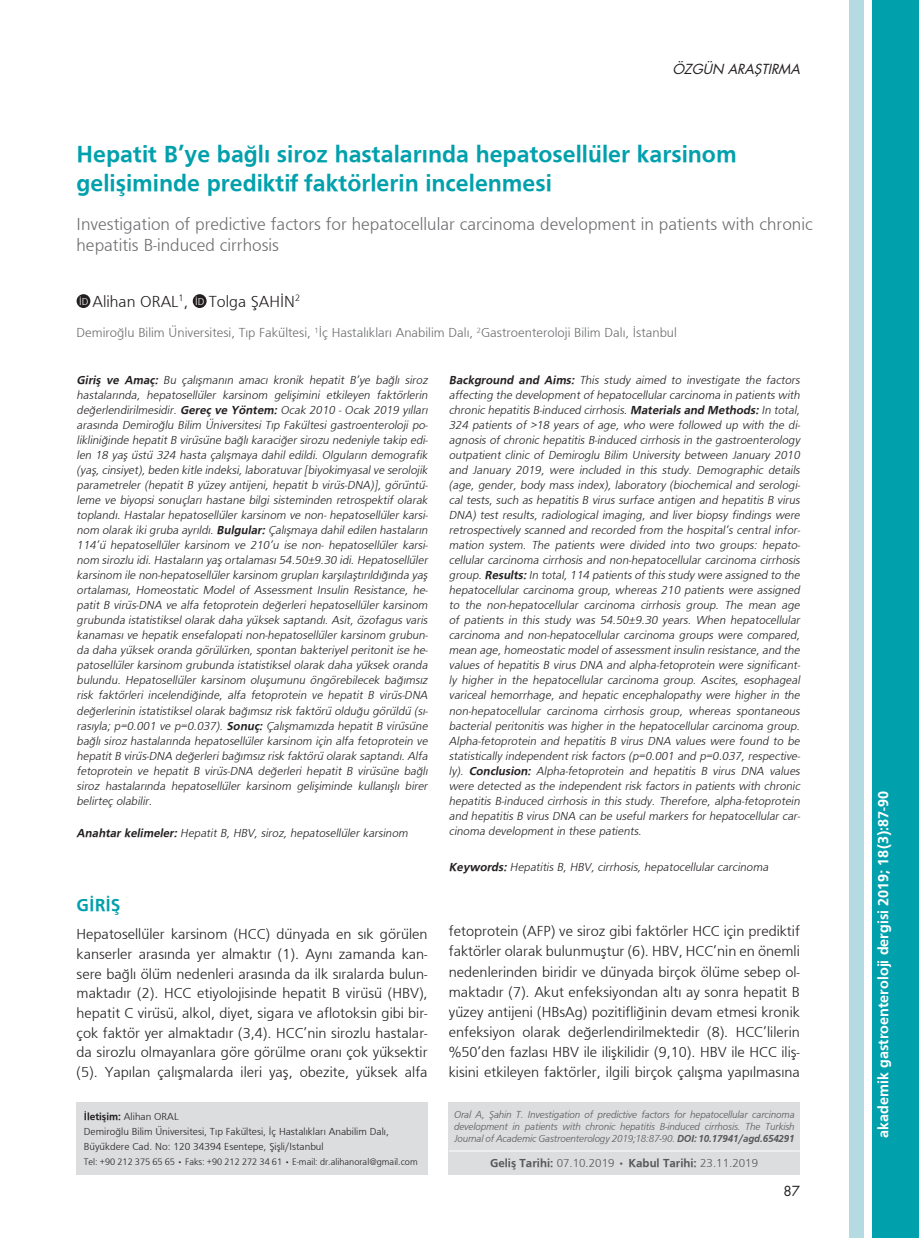
<style>
.page{position:relative;width:919px;height:1238px;background:#fff}
.page>*{position:absolute;margin:0;border:0;box-sizing:border-box;transform-origin:0 0}
.t1{font:700 24px/28.8px "Fruga Sans";color:#00a0ac}
.t2{font:300 18px/21.6px "Fruga Sans";color:#6c6d70}
.t3{font:700 18px "Fruga Sans";color:#00a0ac}
.t4{font:300 16.5px "Fruga Sans";color:#231f20}
.t5{font:300 15px/20.1px "Fruga Sans";color:#231f20;text-align:justify}
.t6{font:700 15px "Fruga Sans";color:#fff}
.t7{font:300 13.5px "Fruga Sans";color:#6c6d70}
.t8{font:italic 13.5px "Futura OTF";color:#231f20}
.t9{font:13.5px "Futura OTF";color:#231f20}
.t10{font:italic 300 12px/15px "Fruga Sans";color:#231f20;text-align:justify}
.t11{font:700 12px "Fruga Sans";color:#57585a}
.t12{font:italic 300 10.5px/12px "Fruga Sans";letter-spacing:-.01em;color:#57585a;text-align:justify;scale:.96 1}
.t13{font:300 10.5px/15px "Fruga Sans";color:#231f20}
.t14{font:300 9.75px "Fruga Sans";color:#231f20}
.s1{font-size:10.35px;color:#fff}
.s2{font-weight:700}
.s3{font-weight:300}
</style>
<div class="page">
<div style="left:872px;top:0;width:46px;height:1237px;background:#00a0ac"></div>
<div style="left:848px;top:0;width:15px;height:1237px;background:#b4dbe1"></div>
<div style="left:77px;top:1101px;width:350px;height:73px;background:#dcdddf"></div>
<div style="left:77px;top:294px;width:13px;height:14px;background:#231f20;border-radius:50%"></div>
<div style="left:193px;top:294px;width:13px;height:14px;background:#231f20;border-radius:50%"></div>
<div style="left:449px;top:1101px;width:350px;height:73px;background:#dcdddf"></div>
<hr style="left:449px;top:1150px;width:350px;height:1px;background:#fff">
<p class="t8" style="left:672px;top:60px;width:129px">ÖZGÜN ARAŞTIRMA</p>
<h1 class="t1" style="left:77px;top:140px;width:661px">Hepatit B’ye bağlı siroz hastalarında hepatosellüler karsinom gelişiminde prediktif faktörlerin incelenmesi</h1>
<h2 class="t2" style="left:77px;top:213px;width:737px">Investigation of predictive factors for hepatocellular carcinoma development in patients with chronic hepatitis B-induced cirrhosis</h2>
<h3 class="t4" style="left:79px;top:291px;width:222px"><span class="s1">İD</span> Alihan ORAL<sup>1</sup>, <span class="s1">İD</span> Tolga ŞAHİN<sup>2</sup></h3>
<p class="t7" style="left:77px;top:325px;width:601px">Demiroğlu Bilim Üniversitesi, Tıp Fakültesi, <sup>1</sup>İç Hastalıkları Anabilim Dalı, <sup>2</sup>Gastroenteroloji Bilim Dalı, İstanbul</p>
<p class="t10" style="left:77px;top:372px;width:355px"><span class="s2">Giriş ve Amaç:</span> Bu çalışmanın amacı kronik hepatit B’ye bağlı siroz hastalarında, hepatosellüler karsinom gelişimini etkileyen faktörlerin değerlendirilmesidir. <span class="s2">Gereç ve Yöntem:</span> Ocak 2010 - Ocak 2019 yılları arasında Demiroğlu Bilim Üniversitesi Tıp Fakültesi gastroenteroloji po&shy;likliniğinde hepatit B virüsüne bağlı karaciğer sirozu nedeniyle takip edi&shy;len 18 yaş üstü 324 hasta çalışmaya dahil edildi. Olguların demografik (yaş,cinsiyet),beden kitle indeksi,laboratuvar[biyokimyasalve serolojik parametreler (hepatit B yüzey antijeni, hepatit b virüs-DNA)], görüntü&shy;leme ve biyopsi sonuçları hastane bilgi sisteminden retrospektif olarak toplandı. Hastalar hepatosellüler karsinom ve non- hepatosellüler karsi&shy;nom olarak ikigruba ayrıldı.<span class="s2">Bulgular:</span>Çalışmaya dahiledilen hastaların 114’ü hepatosellüler karsinom ve 210’u ise non- hepatosellüler karsi&shy;nom sirozlu idi.Hastaların yaş ortalaması54.50±9.30 idi.Hepatosellüler karsinom ile non-hepatosellülerkarsinom gruplarıkarşılaştırıldığında yaş ortalaması, Homeostatic Model of Assessment Insulin Resistance, he&shy;patit B virüs-DNA ve alfa fetoprotein değerleri hepatosellüler karsinom grubunda istatistiksel olarak daha yüksek saptandı. Asit, özofagus varis kanaması ve hepatik ensefalopati non-hepatosellüler karsinom grubun&shy;da daha yüksek oranda görülürken, spontan bakteriyel peritonit ise he&shy;patosellüler karsinom grubunda istatistiksel olarak daha yüksek oranda bulundu. Hepatosellüler karsinom oluşumunu öngörebilecek bağımsız risk faktörleri incelendiğinde, alfa fetoprotein ve hepatit B virüs-DNA değerlerinin istatistiksel olarak bağımsız risk faktörü olduğu görüldü (sı&shy;rasıyla; p=0.001 ve p=0.037). <span class="s2">Sonuç:</span> Çalışmamızda hepatit B virüsüne bağlı siroz hastalarında hepatosellüler karsinom için alfa fetoprotein ve hepatitB virüs-DNA değerleribağımsız risk faktörü olarak saptandı.Alfa fetoprotein ve hepatit B virüs-DNA değerleri hepatit B virüsüne bağlı siroz hastalarında hepatosellüler karsinom gelişiminde kullanışlı birer belirteç olabilir.</p>
<p class="t10" style="left:77px;top:824px;width:335px"><span class="s2">Anahtar kelimeler:</span> Hepatit B, HBV, siroz, hepatosellüler karsinom</p>
<h2 class="t3" style="left:77px;top:894px;width:46px">GİRİŞ</h2>
<p class="t5" style="left:77px;top:924px;width:352px;line-height:19.6px">Hepatosellüler karsinom (HCC) dünyada en sık görülen kanserler arasında yer almaktır (1). Aynı zamanda kan&shy;sere bağlı ölüm nedenleri arasında da ilk sıralarda bulun&shy;maktadır (2). HCC etiyolojisinde hepatit B virüsü (HBV), hepatit C virüsü, alkol, diyet, sigara ve aflotoksin gibi bir&shy;çok faktör yer almaktadır (3,4). HCC’nin sirozlu hastalar&shy;da sirozlu olmayanlara göre görülme oranı çok yüksektir (5). Yapılan çalışmalarda ileri yaş, obezite, yüksek alfa</p>
<p class="t13" style="left:84px;top:1108px;width:306px"><span class="s2">İletişim:</span> Alihan ORAL<br>Demiroğlu Bilim Üniversitesi, Tıp Fakültesi, İç Hastalıkları Anabilim Dalı,<br>Büyükdere Cad. No: 120 34394 Esentepe, Şişli/Istanbul</p>
<p class="t14" style="left:84px;top:1155px;width:335px">Tel: +90 212 375 65 65 • Faks: +90 212 272 34 61 • E-mail: dr.alihanoral@gmail.com</p>
<p class="t10" style="left:449px;top:372px;width:355px"><span class="s2">Background and Aims:</span> This study aimed to investigate the factors affecting the developmentofhepatocellularcarcinoma in patients with chronic hepatitis B-induced cirrhosis.<span class="s2">Materials and Methods:</span>In total, 324 patients of &gt;18 years of age, who were followed up with the di&shy;agnosis of chronic hepatitis B-induced cirrhosis in the gastroenterology outpatient clinic of Demiroglu Bilim University between January 2010 and January 2019, were included in this study. Demographic details (age, gender, body mass index), laboratory (biochemical and serologi&shy;cal tests, such as hepatitis B virus surface antigen and hepatitis B virus DNA) test results, radiological imaging, and liver biopsy findings were retrospectively scanned and recorded from the hospital’s central infor&shy;mation system. The patients were divided into two groups: hepato&shy;cellular carcinoma cirrhosis and non-hepatocellular carcinoma cirrhosis group.<span class="s2">Results:</span>In total,114 patients ofthis study were assigned to the hepatocellular carcinoma group, whereas 210 patients were assigned to the non-hepatocellular carcinoma cirrhosis group. The mean age of patients in this study was 54.50±9.30 years. When hepatocellular carcinoma and non-hepatocellular carcinoma groups were compared, mean age,homeostatic modelofassessmentinsulin resistance,and the values of hepatitis B virus DNA and alpha-fetoprotein were significant&shy;ly higher in the hepatocellular carcinoma group. Ascites, esophageal variceal hemorrhage, and hepatic encephalopathy were higher in the non-hepatocellular carcinoma cirrhosis group, whereas spontaneous bacterial peritonitis was higher in the hepatocellular carcinoma group.<br>Alpha-fetoprotein and hepatitis B virus DNA values were found to be statistically independent risk factors (p=0.001 and p=0.037, respective&shy;ly). <span class="s2">Conclusion:</span> Alpha-fetoprotein and hepatitis B virus DNA values were detected as the independent risk factors in patients with chronic hepatitis B-induced cirrhosis in this study. Therefore, alpha-fetoprotein and hepatitis B virus DNA can be useful markers for hepatocellular car&shy;cinoma development in these patients.</p>
<p class="t10" style="left:449px;top:859px;width:323px"><span class="s2">Keywords:</span> Hepatitis B, HBV, cirrhosis, hepatocellular carcinoma</p>
<p class="t5" style="left:449px;top:921px;width:352px">fetoprotein (AFP) ve siroz gibi faktörler HCC için prediktif faktörler olarak bulunmuştur (6). HBV, HCC’nin en önemli nedenlerinden biridir ve dünyada birçok ölüme sebep ol&shy;maktadır (7). Akut enfeksiyondan altı ay sonra hepatit B yüzey antijeni (HBsAg) pozitifliğinin devam etmesi kronik enfeksiyon olarak değerlendirilmektedir (8). HCC’lilerin %50’den fazlası HBV ile ilişkilidir (9,10). HBV ile HCC iliş&shy;kisini etkileyen faktörler, ilgili birçok çalışma yapılmasına</p>
<p class="t12" style="left:454px;top:1108px;width:356px">Oral A, Şahin T. Investigation of predictive factors for hepatocellular carcinoma development in patients with chronic hepatitis B-induced cirrhosis. The Turkish Journal of Academic Gastroenterology 2019;18:87-90. <span class="s2">DOI: 10.17941/agd.654291</span></p>
<p class="t11" style="left:490px;top:1155px;width:269px">Geliş Tarihi: <span class="s3">07.10.2019 •</span> Kabul Tarihi: <span class="s3">23.11.2019</span></p>
<p class="t9" style="left:783px;top:1181px;width:18px">87</p>
<p class="t6" style="left:874px;top:1137px;width:348px;rotate:-90deg">akademik gastroenteroloji dergisi 2019; 18(3):87-90</p>
</div>
